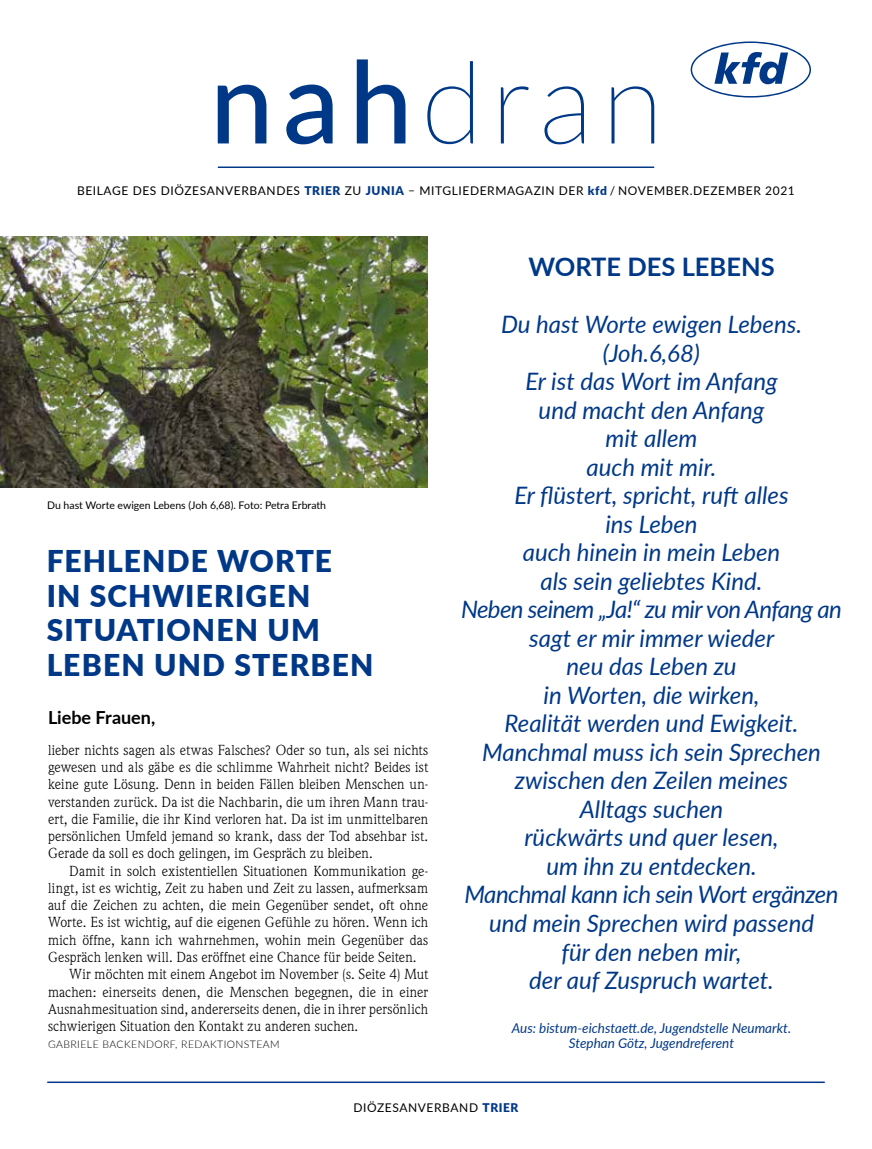
<style>
.page{position:relative;width:872px;height:1149px;background:#fff}
.page>*{position:absolute;margin:0;border:0;box-sizing:border-box;transform-origin:0 0}
.t1{font:900 30px/34.5px "Lato";letter-spacing:.04em;color:#003888}
.t2{font:700 25.5px "Lato";color:#003888}
.t3{font:italic 24px/28.5px "Lato";color:#003888;text-align:center}
.t4{font:700 18px "Lato";color:#000}
.t5{font:14.25px/17.2px "Weidemann Std";letter-spacing:.005em;color:#000;text-align:justify}
.t6{font:italic 13.5px/15px "Lato";color:#003888;text-align:center}
.t7{font:12px "Lato";letter-spacing:.05em;color:#000}
.t8{font:10.5px "Lato";color:#000}
.t9{font:300 10.5px "Lato";letter-spacing:.04em;color:#000}
.s1{font-weight:900;color:#003888}
</style>
<div class="page">
<svg style="left:690px;top:41px;width:121px;height:56px"></svg>
<hr style="left:218px;top:166px;width:436px;height:2px;background:#003888">
<svg style="left:218px;top:59px;width:436px;height:85px"></svg>
<hr style="left:47px;top:1081px;width:777px;height:1px;background:#003888">
<img style="left:0;top:237px;width:427px;height:250px">
<p class="t7" style="left:77px;top:182px;width:719px">BEILAGE DES DIÖZESANVERBANDES <span class="s1">TRIER</span> ZU <span class="s1">JUNIA</span> – MITGLIEDERMAGAZIN DER <span class="s1">kfd</span> / NOVEMBER.DEZEMBER 2021</p>
<p class="t8" style="left:47px;top:497px;width:280px">Du hast Worte ewigen Lebens (Joh 6,68). Foto: Petra Erbrath</p>
<h1 class="t1" style="left:47px;top:542px;width:328px">FEHLENDE WORTE<br>IN SCHWIERIGEN<br>SITUATIONEN UM<br>LEBEN UND STERBEN</h1>
<p class="t4" style="left:48px;top:704px;width:109px">Liebe Frauen,</p>
<p class="t5" style="left:48px;top:740px;width:382px">lieber nichts sagen als etwas Falsches? Oder so tun, als sei nichts gewesen und als gäbe es die schlimme Wahrheit nicht? Beides ist keine gute Lösung. Denn in beiden Fällen bleiben Menschen un&shy;verstanden zurück. Da ist die Nachbarin, die um ihren Mann trau&shy;ert, die Familie, die ihr Kind verloren hat. Da ist im unmittelbaren persönlichen Umfeld jemand so krank, dass der Tod absehbar ist.<br>Gerade da soll es doch gelingen, im Gespräch zu bleiben.</p>
<p class="t5" style="left:69px;top:861px;width:360px">Damit in solch existentiellen Situationen Kommunikation ge-</p>
<p class="t5" style="left:48px;top:878px;width:382px">lingt, ist es wichtig, Zeit zu haben und Zeit zu lassen, aufmerksam</p>
<p class="t5" style="left:48px;top:896px;width:382px">auf die Zeichen zu achten, die mein Gegenüber sendet, oft ohne</p>
<p class="t5" style="left:48px;top:913px;width:382px">Worte. Es ist wichtig, auf die eigenen Gefühle zu hören. Wenn ich</p>
<p class="t5" style="left:48px;top:930px;width:382px">mich öffne, kann ich wahrnehmen, wohin mein Gegenüber das</p>
<p class="t5" style="left:48px;top:947px;width:370px">Gespräch lenken will. Das eröffnet eine Chance für beide Seiten.</p>
<p class="t5" style="left:69px;top:965px;width:360px">Wir möchten mit einem Angebot im November (s. Seite 4) Mut</p>
<p class="t5" style="left:48px;top:982px;width:382px">machen: einerseits denen, die Menschen begegnen, die in einer</p>
<p class="t5" style="left:48px;top:999px;width:382px">Ausnahmesituation sind, andererseits denen, die in ihrer persönlich</p>
<p class="t5" style="left:48px;top:1016px;width:312px">schwierigen Situation den Kontakt zu anderen suchen.</p>
<p class="t9" style="left:48px;top:1036px;width:233px">GABRIELE BACKENDORF, REDAKTIONSTEAM</p>
<h2 class="t2" style="left:528px;top:248px;width:248px">WORTE DES LEBENS</h2>
<p class="t3" style="left:461px;top:309px;width:382px">Du hast Worte ewigen Lebens. (Joh.6,68)<br>Er ist das Wort im Anfang<br>und macht den Anfang<br>mit allem<br>auch mit mir.<br>Er flüstert, spricht, ruft alles<br>ins Leben<br>auch hinein in mein Leben<br>als sein geliebtes Kind.<br>Neben seinem „Ja!“ zu mir von Anfang an sagt er mir immer wieder<br>neu das Leben zu<br>in Worten, die wirken,<br>Realität werden und Ewigkeit.<br>Manchmal muss ich sein Sprechen zwischen den Zeilen meines<br>Alltags suchen<br>rückwärts und quer lesen,<br>um ihn zu entdecken.<br>Manchmal kann ich sein Wort ergänzen und mein Sprechen wird passend<br>für den neben mir,<br>der auf Zuspruch wartet.</p>
<p class="t6" style="left:512px;top:1019px;width:281px">Aus: bistum-eichstaett.de, Jugendstelle Neumarkt.<br>Stephan Götz, Jugendreferent</p>
<p class="t7" style="left:353px;top:1098px;width:167px">DIÖZESANVERBAND <span class="s1">TRIER</span></p>
</div>
